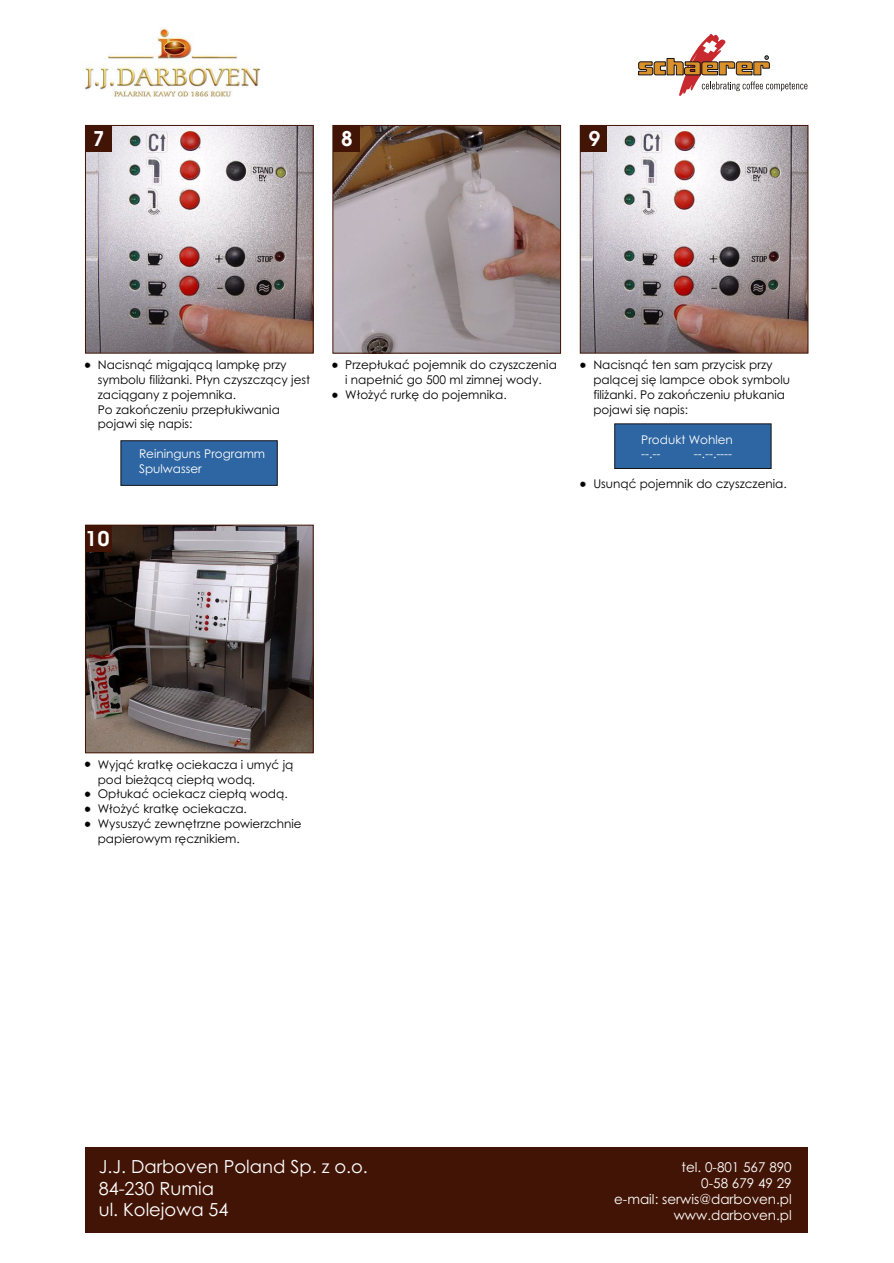
<style>
.page{position:relative;width:894px;height:1263px;background:#fff}
.page>*{position:absolute;margin:0;border:0;box-sizing:border-box;transform-origin:0 0}
.t1{font:700 21px "Avant Garde Bk BT";color:#fff}
.t2{font:18px/21.5px "Century Gothic";color:#fff}
.t3{font:13.5px/16px "Century Gothic";color:#fff;text-align:right}
.t4{font:12px/14.9px "Century Gothic";color:#000}
.t5{font:12px/14.9px "Century Gothic";color:#fff}
</style>
<div class="page">
<img style="left:582px;top:127px;width:224px;height:224px">
<img style="left:87px;top:127px;width:224px;height:224px">
<img style="left:87px;top:527px;width:224px;height:224px">
<img style="left:335px;top:127px;width:224px;height:224px">
<div style="left:615px;top:424px;width:156px;height:45px;background:#2e66a3;border:1px solid #141417"></div>
<div style="left:121px;top:441px;width:156px;height:45px;background:#2e66a3;border:1px solid #141417"></div>
<svg style="left:638px;top:34px;width:170px;height:62px"></svg>
<div style="left:85px;top:1147px;width:723px;height:85px;background:#421405"></div>
<img style="left:85px;top:28px;width:178px;height:69px">
<div style="left:86px;top:125px;width:26px;height:27px;background:#421405"></div>
<div style="left:333px;top:125px;width:27px;height:27px;background:#421405"></div>
<div style="left:580px;top:125px;width:27px;height:27px;background:#421405"></div>
<div style="left:86px;top:525px;width:26px;height:27px;background:#421405"></div>
<div style="left:85px;top:125px;width:228px;height:228px;border:1px solid #421405"></div>
<div style="left:333px;top:125px;width:228px;height:228px;border:1px solid #421405"></div>
<div style="left:580px;top:125px;width:228px;height:228px;border:1px solid #421405"></div>
<div style="left:85px;top:525px;width:228px;height:228px;border:1px solid #421405"></div>
<h1 class="t1" style="left:92px;top:130px;width:14px">7</h1>
<h1 class="t1" style="left:341px;top:130px;width:14px">8</h1>
<h1 class="t1" style="left:589px;top:130px;width:14px">9</h1>
<p class="t4" style="left:98px;top:358px;width:214px">Nacisn¹æ migaj¹c¹ lampkê przy symbolu fili¿anki. P³yn czyszcz¹cy jest zaci¹gany z pojemnika.<br>Po zakoñczeniu przep³ukiwania pojawi siê napis:</p>
<p class="t5" style="left:139px;top:448px;width:128px">Reininguns Programm<br>Spulwasser</p>
<h1 class="t1" style="left:85px;top:530px;width:26px">10</h1>
<p class="t4" style="left:345px;top:359px;width:213px">Przep³ukaæ pojemnik do czyszczenia i nape³niæ go 500 ml zimnej wody.<br>W³o¿yæ rurkê do pojemnika.</p>
<p class="t4" style="left:593px;top:359px;width:198px">Nacisn¹æ ten sam przycisk przy pal¹cej siê lampce obok symbolu fili¿anki. Po zakoñczeniu p³ukania pojawi siê napis:</p>
<p class="t5" style="left:641px;top:433px;width:93px">Produkt Wohlen --.--</p>
<p class="t5" style="left:694px;top:448px;width:40px">--.--.----</p>
<p class="t4" style="left:593px;top:477px;width:195px">Usun¹æ pojemnik do czyszczenia.</p>
<p class="t4" style="left:98px;top:758px;width:205px">Wyj¹æ kratkê ociekacza i umyæ j¹ pod bie¿¹c¹ ciep³¹ wod¹.<br>Op³ukaæ ociekacz ciep³¹ wod¹.<br>W³o¿yæ kratkê ociekacza.<br>Wysuszyæ zewnêtrzne powierzchnie papierowym rêcznikiem.</p>
<h2 class="t2" style="left:99px;top:1158px;width:271px">J.J. Darboven Poland Sp. z o.o.<br>84-230 Rumia<br>ul. Kolejowa 54</h2>
<p class="t3" style="left:614px;top:1161px;width:179px">tel. 0-801 567 890<br>0-58 679 49 29<br>e-mail: serwis@darboven.pl www.darboven.pl</p>
</div>
